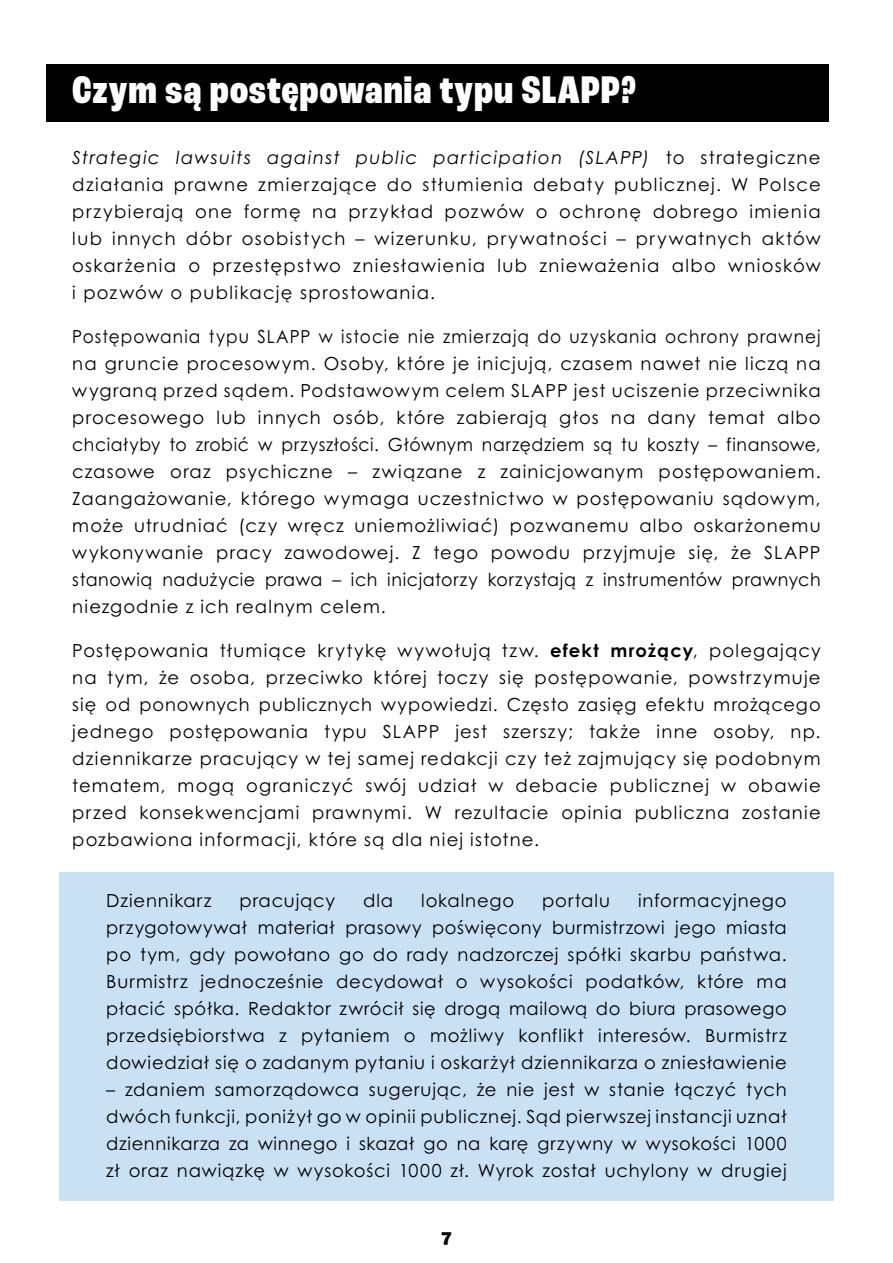
<style>
.page{position:relative;width:893px;height:1263px;background:#fff}
.page>*{position:absolute;margin:0;border:0;box-sizing:border-box;transform-origin:0 0}
.t1{font:800 condensed 40.5px "Roc Grotesk";letter-spacing:.02em;color:#fff}
.t2{font:18px/27px "Century Gothic Pro";letter-spacing:.05em;color:#000;text-align:justify}
.t3{font:18px/27px "Century Gothic Pro";letter-spacing:.05em;color:#000;text-align:justify;scale:.94 1}
.t4{font:800 18px "Fort";color:#000}
.s1{font-style:italic}
.s2{font-weight:700}
</style>
<div class="page">
<div style="left:59px;top:872px;width:775px;height:328px;background:#cae1f4"></div>
<div style="left:47px;top:64px;width:782px;height:57px;background:#000"></div>
<h1 class="t1" style="left:72px;top:65px;width:565px">Czym są postępowania typu SLAPP?</h1>
<p class="t2" style="left:72px;top:144px;width:750px"><span class="s1">Strategic lawsuits against public participation (SLAPP)</span> to strategiczne działania prawne zmierzające do stłumienia debaty publicznej. W Polsce przybierają one formę na przykład pozwów o ochronę dobrego imienia lub innych dóbr osobistych – wizerunku, prywatności – prywatnych aktów oskarżenia o przestępstwo zniesławienia lub znieważenia albo wniosków i pozwów o publikację sprostowania.</p>
<p class="t3" style="left:72px;top:323px;width:798px">Postępowania typu SLAPP w istocie nie zmierzają do uzyskania ochrony prawnej na gruncie procesowym. Osoby, które je inicjują, czasem nawet nie liczą na wygraną przed sądem. Podstawowym celem SLAPP jest uciszenie przeciwnika procesowego lub innych osób, które zabierają głos na dany temat albo chciałyby to zrobić w przyszłości. Głównym narzędziem są tu koszty – finansowe, czasowe oraz psychiczne – związane z zainicjowanym postępowaniem.<br>Zaangażowanie, którego wymaga uczestnictwo w postępowaniu sądowym, może utrudniać (czy wręcz uniemożliwiać) pozwanemu albo oskarżonemu wykonywanie pracy zawodowej. Z tego powodu przyjmuje się, że SLAPP stanowią nadużycie prawa – ich inicjatorzy korzystają z instrumentów prawnych niezgodnie z ich realnym celem.</p>
<p class="t2" style="left:72px;top:637px;width:750px">Postępowania tłumiące krytykę wywołują tzw. <span class="s2">efekt mrożący</span>, polegający na tym, że osoba, przeciwko której toczy się postępowanie, powstrzymuje się od ponownych publicznych wypowiedzi. Często zasięg efektu mrożącego jednego postępowania typu SLAPP jest szerszy; także inne osoby, np. dziennikarze pracujący w tej samej redakcji czy też zajmujący się podobnym tematem, mogą ograniczyć swój udział w debacie publicznej w obawie przed konsekwencjami prawnymi. W rezultacie opinia publiczna zostanie pozbawiona informacji, które są dla niej istotne.</p>
<p class="t2" style="left:106px;top:887px;width:682px;text-indent:532px">informacyjnego przygotowywał materiał prasowy poświęcony burmistrzowi jego miasta po tym, gdy powołano go do rady nadzorczej spółki skarbu państwa.<br>Burmistrz jednocześnie decydował o wysokości podatków, które ma płacić spółka. Redaktor zwrócił się drogą mailową do biura prasowego przedsiębiorstwa z pytaniem o możliwy konflikt interesów. Burmistrz dowiedział się o zadanym pytaniu i oskarżył dziennikarza o zniesławienie</p>
<p class="t2" style="left:106px;top:1076px;width:682px">– zdaniem samorządowca sugerując, że nie jest w stanie łączyć tych dwóch funkcji, poniżył go w opinii publicznej. Sąd pierwszej instancji uznał dziennikarza za winnego i skazał go na karę grzywny w wysokości 1000 zł oraz nawiązkę w wysokości 1000 zł. Wyrok został uchylony w drugiej</p>
<p class="t2" style="left:106px;top:887px;width:107px">Dziennikarz</p>
<p class="t2" style="left:239px;top:887px;width:97px">pracujący</p>
<p class="t2" style="left:363px;top:887px;width:32px">dla</p>
<p class="t2" style="left:421px;top:887px;width:94px">lokalnego</p>
<p class="t2" style="left:542px;top:887px;width:69px">portalu</p>
<p class="t4" style="left:442px;top:1226px;width:11px">7</p>
</div>
